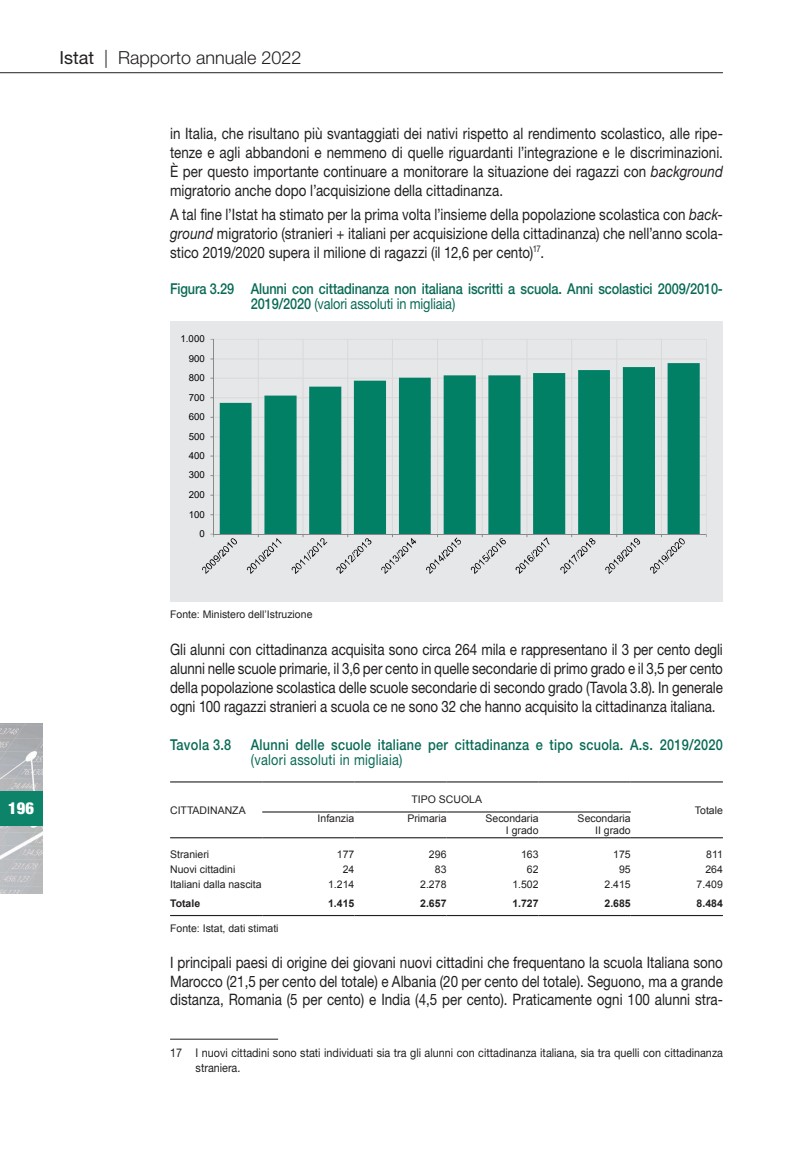
<style>
.page{position:relative;width:808px;height:1149px;background:#fff}
.page>*{position:absolute;margin:0;border:0;box-sizing:border-box;transform-origin:0 0}
.t1{font:300 18px "Helvetica Neue LT Std";color:#231f20}
.t2{font:900 condensed 16.5px "Helvetica Neue LT Std";color:#fff}
.t3{font:15.75px/18.9px "Helvetica Neue LT Std";color:#231f20;text-align:justify;scale:.85 1}
.t4{font:500 15px/15px "Helvetica Neue LT Std";letter-spacing:-.01em;color:#086a55;scale:.85 1}
.t5{font:500 15px "Helvetica Neue LT Std";letter-spacing:.02em;color:#086a55;scale:.85 1}
.t6{font:15px "Helvetica Neue LT Std";letter-spacing:.02em;color:#086a55;scale:.85 1}
.t7{font:12px/15px "Helvetica Neue LT Std";color:#231f20;scale:.9 1}
.t8{font:10.5px/12px "Arial";color:#231f20;text-align:right}
.t9{font:700 10.5px "Arial";color:#231f20}
.t10{font:9.6px "Arial";letter-spacing:-.005em;color:#000}
.s1{font-weight:400}
.s2{font-style:italic}
</style>
<div class="page">
<hr style="left:0;top:72px;width:723px;height:1px;background:#231f20">
<img style="left:0;top:723px;width:43px;height:170px">
<div style="left:0;top:791px;width:43px;height:34px;background:#0d846a"></div>
<hr style="left:170px;top:1038px;width:108px;height:1px;background:#231f20">
<div style="left:170px;top:320px;width:553px;height:281px;background:#e6e7e9"></div>
<hr style="left:213px;top:514px;width:493px;height:1px;background:#d9d9d9">
<hr style="left:213px;top:494px;width:493px;height:1px;background:#d9d9d9">
<hr style="left:213px;top:475px;width:493px;height:1px;background:#d9d9d9">
<hr style="left:213px;top:455px;width:493px;height:1px;background:#d9d9d9">
<hr style="left:213px;top:436px;width:493px;height:1px;background:#d9d9d9">
<hr style="left:213px;top:416px;width:493px;height:1px;background:#d9d9d9">
<hr style="left:213px;top:397px;width:493px;height:1px;background:#d9d9d9">
<hr style="left:213px;top:377px;width:493px;height:1px;background:#d9d9d9">
<hr style="left:213px;top:358px;width:493px;height:1px;background:#d9d9d9">
<hr style="left:213px;top:339px;width:493px;height:1px;background:#d9d9d9">
<hr style="left:706px;top:339px;width:1px;height:195px;background:#d9d9d9">
<hr style="left:661px;top:339px;width:1px;height:195px;background:#d9d9d9">
<hr style="left:616px;top:339px;width:1px;height:195px;background:#d9d9d9">
<hr style="left:571px;top:339px;width:1px;height:195px;background:#d9d9d9">
<hr style="left:526px;top:339px;width:1px;height:195px;background:#d9d9d9">
<hr style="left:482px;top:339px;width:1px;height:195px;background:#d9d9d9">
<hr style="left:437px;top:339px;width:1px;height:195px;background:#d9d9d9">
<hr style="left:392px;top:339px;width:1px;height:195px;background:#d9d9d9">
<hr style="left:347px;top:339px;width:1px;height:195px;background:#d9d9d9">
<hr style="left:303px;top:339px;width:1px;height:195px;background:#d9d9d9">
<hr style="left:258px;top:339px;width:1px;height:195px;background:#d9d9d9">
<svg style="left:220px;top:363px;width:480px;height:170px;fill:#018065"></svg>
<hr style="left:213px;top:339px;width:1px;height:195px;background:#898989">
<hr style="left:213px;top:533px;width:493px;height:1px;background:#898989">
<svg style="left:202px;top:533px;width:35px;height:40px"></svg>
<svg style="left:247px;top:534px;width:35px;height:39px"></svg>
<svg style="left:292px;top:534px;width:35px;height:39px"></svg>
<svg style="left:336px;top:534px;width:35px;height:39px"></svg>
<svg style="left:381px;top:534px;width:35px;height:39px"></svg>
<svg style="left:426px;top:534px;width:35px;height:39px"></svg>
<svg style="left:471px;top:534px;width:35px;height:39px"></svg>
<svg style="left:515px;top:534px;width:35px;height:39px"></svg>
<svg style="left:560px;top:534px;width:35px;height:39px"></svg>
<svg style="left:605px;top:534px;width:35px;height:39px"></svg>
<svg style="left:650px;top:534px;width:35px;height:39px"></svg>
<hr style="left:170px;top:781px;width:92px;height:1px;background:#231f20">
<hr style="left:262px;top:781px;width:92px;height:1px;background:#231f20">
<hr style="left:354px;top:781px;width:92px;height:1px;background:#231f20">
<hr style="left:446px;top:781px;width:93px;height:1px;background:#231f20">
<hr style="left:539px;top:781px;width:92px;height:1px;background:#231f20">
<hr style="left:631px;top:781px;width:92px;height:1px;background:#231f20">
<hr style="left:262px;top:811px;width:92px;height:1px;background:#231f20">
<hr style="left:354px;top:811px;width:92px;height:1px;background:#231f20">
<hr style="left:446px;top:811px;width:93px;height:1px;background:#231f20">
<hr style="left:539px;top:811px;width:92px;height:1px;background:#231f20">
<hr style="left:170px;top:837px;width:92px;height:1px;background:#231f20">
<hr style="left:262px;top:837px;width:92px;height:1px;background:#231f20">
<hr style="left:354px;top:837px;width:92px;height:1px;background:#231f20">
<hr style="left:446px;top:837px;width:93px;height:1px;background:#231f20">
<hr style="left:539px;top:837px;width:92px;height:1px;background:#231f20">
<hr style="left:631px;top:837px;width:92px;height:1px;background:#231f20">
<hr style="left:170px;top:914px;width:92px;height:1px;background:#231f20">
<hr style="left:262px;top:914px;width:92px;height:1px;background:#231f20">
<hr style="left:354px;top:914px;width:92px;height:1px;background:#231f20">
<hr style="left:446px;top:914px;width:93px;height:1px;background:#231f20">
<hr style="left:539px;top:914px;width:92px;height:1px;background:#231f20">
<hr style="left:631px;top:914px;width:92px;height:1px;background:#231f20">
<p class="t1" style="left:60px;top:46px;width:244px"><span class="s1">Istat</span> | Rapporto annuale 2022</p>
<p class="t3" style="left:170px;top:124px;width:652px">in Italia, che risultano più svantaggiati dei nativi rispetto al rendimento scolastico, alle ripe&shy;tenze e agli abbandoni e nemmeno di quelle riguardanti l’integrazione e le discriminazioni.<br>È per questo importante continuare a monitorare la situazione dei ragazzi con <span class="s2">background </span>migratorio anche dopo l’acquisizione della cittadinanza.</p>
<p class="t3" style="left:170px;top:204px;width:652px">A tal fine l’Istat ha stimato per la prima volta l’insieme della popolazione scolastica con <span class="s2">back&shy;ground</span> migratorio (stranieri + italiani per acquisizione della cittadinanza) che nell’anno scola&shy;stico 2019/2020 supera il milione di ragazzi (il 12,6 per cento)<sup>17</sup>.</p>
<p class="t4" style="left:251px;top:280px;width:557px;text-indent:-81px">Figura 3.29 Alunni con cittadinanza non italiana iscritti a scuola. Anni scolastici 2009/2010-<br>2019/2020 <span class="s1">(valori assoluti in migliaia)</span></p>
<p class="t10" style="left:181px;top:332px;width:26px">1.000</p>
<p class="t10" style="left:189px;top:351px;width:17px">900</p>
<p class="t10" style="left:189px;top:371px;width:17px">800</p>
<p class="t10" style="left:189px;top:390px;width:17px">700</p>
<p class="t10" style="left:189px;top:410px;width:17px">600</p>
<p class="t10" style="left:189px;top:429px;width:17px">500</p>
<p class="t10" style="left:189px;top:449px;width:17px">400</p>
<p class="t10" style="left:189px;top:468px;width:17px">300</p>
<p class="t10" style="left:189px;top:488px;width:17px">200</p>
<p class="t10" style="left:189px;top:507px;width:17px">100</p>
<p class="t10" style="left:200px;top:526px;width:7px">0</p>
<p class="t2" style="left:8px;top:797px;width:27px">196</p>
<p class="t8" style="left:170px;top:608px;width:144px">Fonte: Ministero dell’Istruzione</p>
<p class="t3" style="left:170px;top:640px;width:652px">Gli alunni con cittadinanza acquisita sono circa 264 mila e rappresentano il 3 per cento degli alunni nelle scuole primarie, il 3,6 per cento in quelle secondarie di primo grado e il 3,5 per cento della popolazione scolastica delle scuole secondarie di secondo grado (Tavola 3.8). In generale ogni 100 ragazzi stranieri a scuola ce ne sono 32 che hanno acquisito la cittadinanza italiana.</p>
<p class="t4" style="left:170px;top:737px;width:74px">Tavola 3.8</p>
<p class="t5" style="left:251px;top:735px;width:557px">Alunni delle scuole italiane per cittadinanza e tipo scuola. A.s. 2019/2020</p>
<p class="t6" style="left:251px;top:750px;width:180px">(valori assoluti in migliaia)</p>
<p class="t8" style="left:170px;top:803px;width:77px">CITTADINANZA</p>
<p class="t8" style="left:411px;top:793px;width:72px">TIPO SCUOLA</p>
<p class="t8" style="left:695px;top:803px;width:30px">Totale</p>
<p class="t8" style="left:318px;top:812px;width:38px">Infanzia</p>
<p class="t8" style="left:407px;top:812px;width:41px">Primaria</p>
<p class="t8" style="left:485px;top:812px;width:55px">Secondaria<br>I grado</p>
<p class="t8" style="left:578px;top:812px;width:55px">Secondaria<br>II grado</p>
<p class="t8" style="left:170px;top:848px;width:41px">Stranieri</p>
<p class="t8" style="left:337px;top:848px;width:19px">177</p>
<p class="t8" style="left:429px;top:848px;width:19px">296</p>
<p class="t8" style="left:521px;top:848px;width:19px">163</p>
<p class="t8" style="left:613px;top:848px;width:19px">175</p>
<p class="t8" style="left:706px;top:848px;width:18px">811</p>
<p class="t8" style="left:170px;top:863px;width:67px">Nuovi cittadini</p>
<p class="t8" style="left:343px;top:863px;width:13px">24</p>
<p class="t8" style="left:435px;top:863px;width:13px">83</p>
<p class="t8" style="left:527px;top:863px;width:13px">62</p>
<p class="t8" style="left:619px;top:863px;width:13px">95</p>
<p class="t8" style="left:705px;top:863px;width:19px">264</p>
<p class="t8" style="left:170px;top:878px;width:93px">Italiani dalla nascita</p>
<p class="t8" style="left:328px;top:878px;width:28px">1.214</p>
<p class="t8" style="left:420px;top:878px;width:28px">2.278</p>
<p class="t8" style="left:512px;top:878px;width:28px">1.502</p>
<p class="t8" style="left:604px;top:878px;width:28px">2.415</p>
<p class="t8" style="left:697px;top:878px;width:28px">7.409</p>
<p class="t9" style="left:170px;top:896px;width:32px">Totale</p>
<p class="t9" style="left:328px;top:896px;width:28px">1.415</p>
<p class="t9" style="left:420px;top:896px;width:28px">2.657</p>
<p class="t9" style="left:512px;top:896px;width:28px">1.727</p>
<p class="t9" style="left:604px;top:896px;width:28px">2.685</p>
<p class="t9" style="left:697px;top:896px;width:28px">8.484</p>
<p class="t8" style="left:170px;top:921px;width:110px">Fonte: Istat, dati stimati</p>
<p class="t3" style="left:170px;top:952px;width:652px">I principali paesi di origine dei giovani nuovi cittadini che frequentano la scuola Italiana sono Marocco (21,5 per cento del totale) e Albania (20 per cento del totale). Seguono, ma a grande distanza, Romania (5 per cento) e India (4,5 per cento). Praticamente ogni 100 alunni stra-</p>
<p class="t7" style="left:196px;top:1045px;width:587px;text-indent:-26px">17 I nuovi cittadini sono stati individuati sia tra gli alunni con cittadinanza italiana, sia tra quelli con cittadinanza straniera.</p>
</div>
